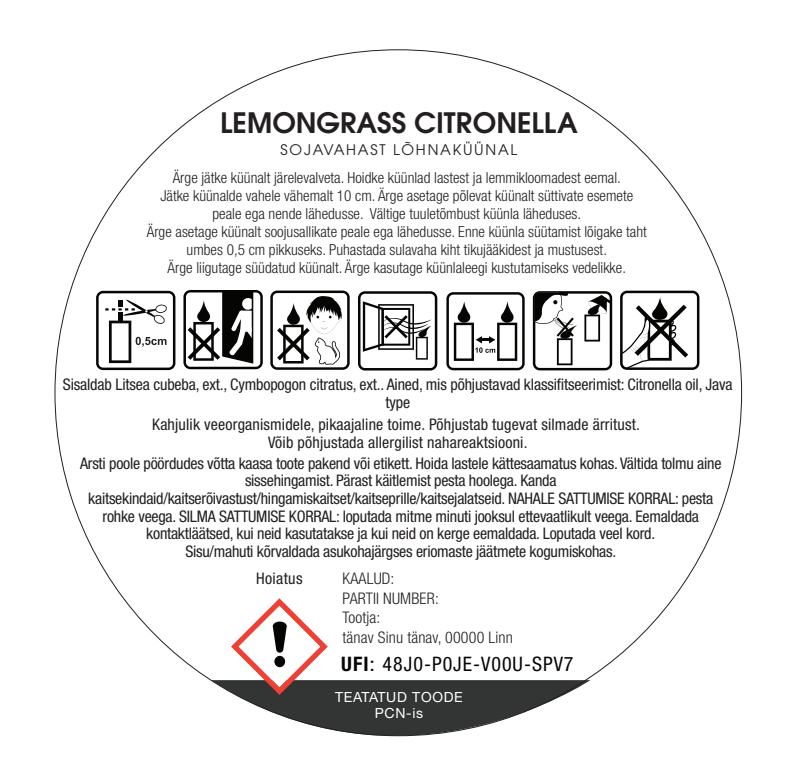
<style>
.page{position:relative;width:798px;height:781px;background:#fff}
.page>*{position:absolute;margin:0;border:0;box-sizing:border-box;transform-origin:0 0}
.t1{font:600 28px "ITC Avant Garde Pro";color:#231f20}
.t2{font:condensed 20px "Helvetica Neue LT Pro";letter-spacing:.05em;color:#050504}
.t3{font:condensed 16px/17.6px "Helvetica Neue LT Pro";letter-spacing:-.015em;color:#231f20;text-align:center}
.t4{font:condensed 16px/18px "Helvetica Neue LT Pro";letter-spacing:.01em;color:#231f20;text-align:center}
.t5{font:300 condensed 16px/20px "Helvetica Neue LT Pro";letter-spacing:.01em;color:#231f20}
.t6{font:condensed 16px "Helvetica Neue LT Pro";letter-spacing:.02em;color:#231f20}
.t7{font:300 condensed 15.2px/18px "Helvetica Neue LT Pro";color:#231f20;text-align:center}
.t8{font:14.4px "ITC Avant Garde Pro";letter-spacing:.12em;color:#231f20}
.t9{font:14px/16px "Helvetica Neue LT Pro";letter-spacing:.05em;color:#fff;text-align:center}
.s1{font-weight:700}
.s2{font-stretch:normal}
</style>
<div class="page">
<svg style="left:211px;top:680px;width:379px;height:57px;fill:#333434"></svg>
<svg style="left:231px;top:598px;width:96px;height:97px"></svg>
<svg style="left:96px;top:291px;width:79px;height:79px"></svg>
<svg style="left:270px;top:291px;width:79px;height:79px"></svg>
<svg style="left:620px;top:291px;width:79px;height:79px"></svg>
<svg style="left:532px;top:291px;width:80px;height:79px"></svg>
<svg style="left:358px;top:291px;width:79px;height:79px"></svg>
<svg style="left:183px;top:290px;width:80px;height:79px"></svg>
<svg style="left:446px;top:292px;width:78px;height:78px"></svg>
<h1 class="t1" style="left:220px;top:104px;width:359px">LEMONGRASS CITRONELLA</h1>
<p class="t7" style="left:147px;top:168px;width:501px">Ärge jätke küünalt järelevalveta. Hoidke küünlad lastest ja lemmikloomadest eemal.<br>Jätke küünalde vahele vähemalt 10 cm. Ärge asetage põlevat küünalt süttivate esemete peale ega nende lähedusse. Vältige tuuletõmbust küünla läheduses.<br>Ärge asetage küünalt soojusallikate peale ega lähedusse. Enne küünla süütamist lõigake taht umbes 0,5 cm pikkuseks. Puhastada sulavaha kiht tikujääkidest ja mustusest.<br>Ärge liigutage süüdatud küünalt. Ärge kasutage küünlaleegi kustutamiseks vedelikke.</p>
<p class="t8" style="left:280px;top:141px;width:238px">SOJAVAHAST LÕHNAKÜÜNAL</p>
<p class="t3" style="left:63px;top:376px;width:671px">Sisaldab Litsea cubeba, ext., Cymbopogon citratus, ext.. Ained, mis põhjustavad klassifitseerimist: Citronella oil, Java type</p>
<p class="t4" style="left:152px;top:415px;width:489px">Kahjulik veeorganismidele, pikaajaline toime. Põhjustab tugevat silmade ärritust.<br>Võib põhjustada allergilist nahareaktsiooni.</p>
<p class="t3" style="left:80px;top:454px;width:642px">Arsti poole pöördudes võtta kaasa toote pakend või etikett. Hoida lastele kättesaamatus kohas. Vältida tolmu aine sissehingamist. Pärast käitlemist pesta hoolega. Kanda kaitsekindaid/kaitserõivastust/hingamiskaitset/kaitseprille/kaitsejalatseid. NAHALE SATTUMISE KORRAL: pesta rohke veega. SILMA SATTUMISE KORRAL: loputada mitme minuti jooksul ettevaatlikult veega. Eemaldada kontaktläätsed, kui neid kasutatakse ja kui neid on kerge eemaldada. Loputada veel kord.<br>Sisu/mahuti kõrvaldada asukohajärgses eriomaste jäätmete kogumiskohas.</p>
<p class="t6" style="left:256px;top:569px;width:48px">Hoiatus</p>
<p class="t5" style="left:342px;top:568px;width:98px">KAALUD:<br>PARTII NUMBER:</p>
<p class="t5" style="left:342px;top:608px;width:172px">Tootja:<br>tänav Sinu tänav, 00000 Linn</p>
<p class="t2" style="left:341px;top:652px;width:234px"><span class="s1">UFI</span><span class="s2">:</span> 48J0-P0JE-V00U-SPV7</p>
<p class="t9" style="left:335px;top:689px;width:129px">TEATATUD TOODE<br>PCN-is</p>
</div>
